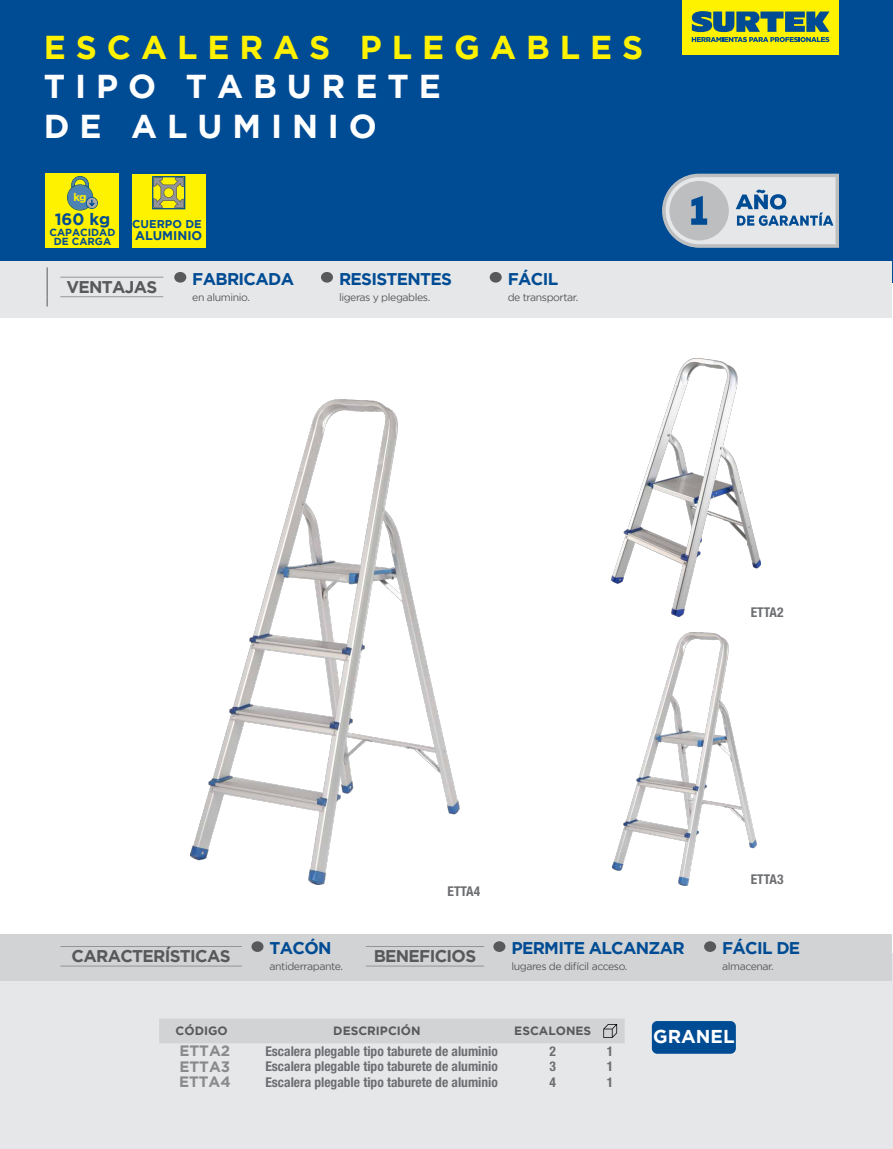
<style>
.page{position:relative;width:893px;height:1149px;background:#fff}
.page>*{position:absolute;margin:0;border:0;box-sizing:border-box;transform-origin:0 0}
.t1{font:700 33px/39.6px "Gotham";letter-spacing:.3em;color:#fff}
.t2{font:700 33px "Gotham";letter-spacing:.3em;color:#fff200}
.t3{font:700 18.6px "Gotham";color:#fff}
.t4{font:700 16.95px "Gotham";letter-spacing:-.04em;color:#004c94}
.t5{font:700 16.95px "Gotham";letter-spacing:-.04em;color:#58595b}
.t6{font:700 16.5px "Gotham";color:#004c94}
.t7{font:700 15px "Gotham";color:#888a8c}
.t8{font:700 condensed 13.5px "Helvetica Neue";color:#6d6e71}
.t9{font:700 12.6px "Gotham";color:#004c94}
.t10{font:700 12px "Gotham";color:#58595b}
.t11{font:700 11.25px "Gotham";color:#004c94}
.t12{font:700 10.95px "Gotham";color:#fff200}
.t13{font:10.5px "Gotham";letter-spacing:-.04em;color:#58595b}
.t14{font:700 10.2px/9.3px "Gotham";color:#004c94;text-align:center}
</style>
<div class="page">
<div style="left:0;top:0;width:893px;height:283px;background:#004c94"></div>
<div style="left:682px;top:0;width:157px;height:55px;background:#fff200"></div>
<svg style="left:692px;top:11px;width:137px;height:31px"></svg>
<div style="left:0;top:262px;width:892px;height:56px;background:#e6e7e8"></div>
<div style="left:0;top:933px;width:892px;height:48px;background:#d1d3d4"></div>
<div style="left:0;top:981px;width:892px;height:167px;background:#e6e7e8"></div>
<div style="left:159px;top:1019px;width:466px;height:23px;background:#d1d3d4"></div>
<hr style="left:366px;top:945px;width:118px;height:1px;background:#939598">
<hr style="left:366px;top:965px;width:118px;height:1px;background:#939598">
<hr style="left:60px;top:945px;width:182px;height:1px;background:#939598">
<hr style="left:60px;top:965px;width:182px;height:1px;background:#939598">
<div style="left:251px;top:941px;width:12px;height:10px;background:#58595b;border-radius:50%"></div>
<div style="left:493px;top:941px;width:12px;height:10px;background:#58595b;border-radius:50%"></div>
<div style="left:704px;top:941px;width:12px;height:10px;background:#58595b;border-radius:50%"></div>
<svg style="left:47px;top:267px;width:1px;height:39px"></svg>
<hr style="left:60px;top:277px;width:103px;height:1px;background:#939598">
<hr style="left:60px;top:296px;width:103px;height:1px;background:#939598">
<div style="left:174px;top:272px;width:12px;height:10px;background:#58595b;border-radius:50%"></div>
<div style="left:321px;top:272px;width:12px;height:10px;background:#58595b;border-radius:50%"></div>
<div style="left:490px;top:272px;width:12px;height:10px;background:#58595b;border-radius:50%"></div>
<img style="left:611px;top:358px;width:149px;height:258px">
<img style="left:612px;top:632px;width:145px;height:253px">
<img style="left:190px;top:399px;width:269px;height:485px">
<div style="left:652px;top:1020px;width:84px;height:33px;background:#004c94;border-radius:5px"></div>
<svg style="left:662px;top:174px;width:177px;height:73px;background:#b7c3cf"></svg>
<div style="left:45px;top:174px;width:74px;height:73px;background:#fff200"></div>
<svg style="left:67px;top:176px;width:31px;height:34px"></svg>
<div style="left:132px;top:174px;width:74px;height:73px;background:#fff200"></div>
<svg style="left:152px;top:176px;width:33px;height:33px"></svg>
<h1 class="t2" style="left:44px;top:28px;width:601px">ESCALERAS PLEGABLES</h1>
<h1 class="t1" style="left:44px;top:66px;width:398px">TIPO TABURETE<br>DE ALUMINIO</h1>
<p class="t12" style="left:74px;top:190px;width:15px">kg</p>
<p class="t6" style="left:55px;top:209px;width:57px">160 kg</p>
<p class="t14" style="left:50px;top:227px;width:67px">CAPACIDAD<br>DE CARGA</p>
<p class="t11" style="left:132px;top:218px;width:71px">CUERPO DE</p>
<p class="t9" style="left:135px;top:228px;width:69px">ALUMINIO</p>
<p class="t5" style="left:66px;top:277px;width:92px">VENTAJAS</p>
<p class="t4" style="left:192px;top:269px;width:103px">FABRICADA</p>
<p class="t4" style="left:339px;top:269px;width:115px">RESISTENTES</p>
<p class="t4" style="left:508px;top:269px;width:52px">FÁCIL</p>
<p class="t13" style="left:192px;top:291px;width:59px">en aluminio.</p>
<p class="t13" style="left:339px;top:291px;width:93px">ligeras y plegables.</p>
<p class="t13" style="left:508px;top:291px;width:72px">de transportar.</p>
<p class="t8" style="left:447px;top:882px;width:34px">ETTA4</p>
<p class="t8" style="left:751px;top:603px;width:34px">ETTA2</p>
<p class="t8" style="left:751px;top:871px;width:34px">ETTA3</p>
<p class="t4" style="left:269px;top:938px;width:63px">TACÓN</p>
<p class="t13" style="left:269px;top:960px;width:75px">antiderrapante.</p>
<p class="t5" style="left:72px;top:946px;width:161px">CARACTERÍSTICAS</p>
<p class="t5" style="left:374px;top:946px;width:104px">BENEFICIOS</p>
<p class="t4" style="left:511px;top:938px;width:175px">PERMITE ALCANZAR</p>
<p class="t4" style="left:722px;top:938px;width:80px">FÁCIL DE</p>
<p class="t13" style="left:511px;top:960px;width:118px">lugares de difícil acceso.</p>
<p class="t13" style="left:722px;top:960px;width:53px">almacenar.</p>
<p class="t10" style="left:176px;top:1023px;width:54px">CÓDIGO</p>
<p class="t10" style="left:333px;top:1023px;width:89px">DESCRIPCIÓN</p>
<p class="t10" style="left:514px;top:1023px;width:78px">ESCALONES</p>
<p class="t7" style="left:180px;top:1042px;width:52px">ETTA2</p>
<p class="t8" style="left:265px;top:1042px;width:234px">Escalera plegable tipo taburete de aluminio</p>
<p class="t8" style="left:549px;top:1042px;width:8px">2</p>
<p class="t8" style="left:607px;top:1042px;width:8px">1</p>
<p class="t7" style="left:180px;top:1057px;width:52px">ETTA3</p>
<p class="t8" style="left:265px;top:1057px;width:234px">Escalera plegable tipo taburete de aluminio</p>
<p class="t8" style="left:549px;top:1057px;width:8px">3</p>
<p class="t8" style="left:607px;top:1057px;width:8px">1</p>
<p class="t7" style="left:179px;top:1072px;width:53px">ETTA4</p>
<p class="t8" style="left:265px;top:1073px;width:234px">Escalera plegable tipo taburete de aluminio</p>
<p class="t8" style="left:549px;top:1073px;width:8px">4</p>
<p class="t8" style="left:607px;top:1073px;width:8px">1</p>
<h2 class="t3" style="left:653px;top:1025px;width:83px">GRANEL</h2>
</div>
